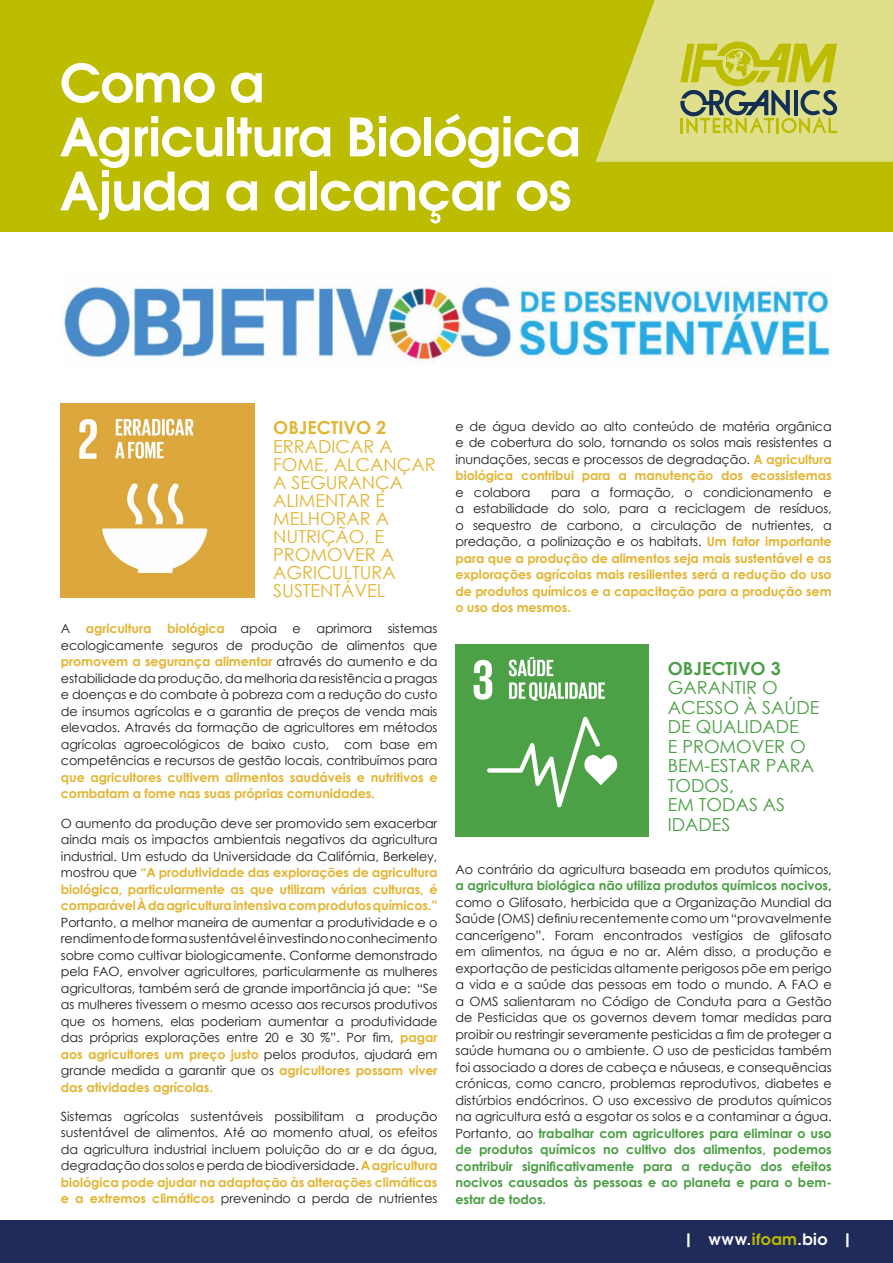
<style>
.page{position:relative;width:893px;height:1263px;background:#fff}
.page>*{position:absolute;margin:0;border:0;box-sizing:border-box;transform-origin:0 0}
.t1{font:700 52.5px/54px "Te X Gyre Adventor";letter-spacing:-.01em;color:#fff}
.t2{font:18px/18px "Century Gothic";color:#e3b533}
.t3{font:18px/19.5px "Century Gothic";color:#4a9e45}
.t4{font:700 18px "Century Gothic";color:#e3b533}
.t5{font:700 18px "Century Gothic";color:#4a9e45}
.t6{font:700 15.75px "Te X Gyre Adventor";letter-spacing:.03em;color:#fff}
.t7{font:12.75px/16.5px "Century Gothic";letter-spacing:-.01em;color:#1d1d1b;text-align:justify}
.t8{font:700 12.75px/16.5px "Century Gothic";letter-spacing:-.01em;color:#e3b533}
.s1{font-weight:700;color:#e3b533}
.s2{font-weight:400;color:#1d1d1b}
.s3{font-weight:700;color:#4a9e45}
.s4{color:#bebd00}
</style>
<div class="page">
<div style="left:0;top:0;width:893px;height:232px;background:#bcbc00"></div>
<div style="left:0;top:1220px;width:893px;height:43px;background:#212b59"></div>
<svg style="left:595px;top:0;width:298px;height:162px;background:#dada77"></svg>
<svg style="left:680px;top:42px;width:157px;height:91px"></svg>
<img style="left:61px;top:404px;width:193px;height:193px">
<img style="left:455px;top:644px;width:193px;height:193px">
<img style="left:62px;top:286px;width:770px;height:76px">
<h1 class="t1" style="left:60px;top:51px;width:522px">Como a<br>Agricultura Biológica<br>Ajuda a alcançar os</h1>
<h2 class="t4" style="left:273px;top:414px;width:115px">OBJECTIVO 2</h2>
<h2 class="t2" style="left:273px;top:437px;width:164px">ERRADICAR A<br>FOME, ALCANÇAR<br>A SEGURANÇA<br>ALIMENTAR E<br>MELHORAR A<br>NUTRIÇÃO, E<br>PROMOVER A<br>AGRICULTURA<br>SUSTENTÁVEL</h2>
<p class="t7" style="left:61px;top:620px;width:378px">A <span class="s1">agricultura biológica</span> apoia e aprimora sistemas ecologicamente seguros de produção de alimentos que <span class="s1">promovem a segurança alimentar</span> através do aumento e da estabilidade da produção, da melhoria da resistência a pragas e doenças e do combate à pobreza com a redução do custo de insumos agrícolas e a garantia de preços de venda mais elevados. Através da formação de agricultores em métodos agrícolas agroecológicos de baixo custo, com base em competências e recursos de gestão locais, contribuímos para</p>
<p class="t8" style="left:61px;top:768px;width:378px">que agricultores cultivem alimentos saudáveis e nutritivos e combatam a fome nas suas próprias comunidades.</p>
<p class="t7" style="left:61px;top:814px;width:378px">O aumento da produção deve ser promovido sem exacerbar ainda mais os impactos ambientais negativos da agricultura industrial. Um estudo da Universidade da Califórnia, Berkeley, mostrou que <span class="s1">“A produtividade das explorações de agricultura biológica, particularmente as que utilizam várias culturas, é comparável À da agricultura intensiva com produtos químicos.”</span></p>
<p class="t7" style="left:61px;top:913px;width:378px">Portanto, a melhor maneira de aumentar a produtividade e o rendimento de forma sustentável é investindo no conhecimento sobre como cultivar biologicamente. Conforme demonstrado pela FAO, envolver agricultores, particularmente as mulheres agricultoras, também será de grande importância já que: “Se as mulheres tivessem o mesmo acesso aos recursos produtivos que os homens, elas poderiam aumentar a produtividade das próprias explorações entre 20 e 30 %”. Por fim, <span class="s1">pagar aos agricultores um preço justo</span> pelos produtos, ajudará em grande medida a garantir que os <span class="s1">agricultores possam viver das atividades agrícolas.</span></p>
<p class="t7" style="left:61px;top:1108px;width:378px">Sistemas agrícolas sustentáveis possibilitam a produção sustentável de alimentos. Até ao momento atual, os efeitos da agricultura industrial incluem poluição do ar e da água, degradação dos solos e perda de biodiversidade. <span class="s1">A agricultura biológica pode ajudar na adaptação às alterações climáticas e a extremos climáticos</span> prevenindo a perda de nutrientes</p>
<p class="t7" style="left:455px;top:418px;width:378px">e de água devido ao alto conteúdo de matéria orgânica e de cobertura do solo, tornando os solos mais resistentes a inundações, secas e processos de degradação. <span class="s1">A agricultura biológica contribui para a manutenção dos ecossistemas</span></p>
<p class="t7" style="left:455px;top:484px;width:77px">e colabora</p>
<p class="t8" style="left:455px;top:483px;width:378px;text-align:justify;text-indent:96px"><span class="s2">para a formação, o condicionamento e a estabilidade do solo, para a reciclagem de resíduos, o sequestro de carbono, a circulação de nutrientes, a predação, a polinização e os habitats.</span> Um fator importante para que a produção de alimentos seja mais sustentável e as explorações agrícolas mais resilientes será a redução do uso de produtos químicos e a capacitação para a produção sem o uso dos mesmos.</p>
<h2 class="t5" style="left:668px;top:654px;width:115px">OBJECTIVO 3</h2>
<h2 class="t3" style="left:668px;top:678px;width:153px">GARANTIR O<br>ACESSO À SAÚDE<br>DE QUALIDADE<br>E PROMOVER O<br>BEM-ESTAR PARA<br>TODOS,<br>EM TODAS AS<br>IDADES</h2>
<p class="t7" style="left:455px;top:861px;width:378px">Ao contrário da agricultura baseada em produtos químicos, <span class="s3">a agricultura biológica não utiliza produtos químicos nocivos</span>, como o Glifosato, herbicida que a Organização Mundial da Saúde (OMS) definiu recentemente como um “provavelmente cancerígeno”. Foram encontrados vestígios de glifosato em alimentos, na água e no ar. Além disso, a produção e exportação de pesticidas altamente perigosos põe em perigo a vida e a saúde das pessoas em todo o mundo. A FAO e a OMS salientaram no Código de Conduta para a Gestão de Pesticidas que os governos devem tomar medidas para proibir ou restringir severamente pesticidas a fim de proteger a saúde humana ou o ambiente. O uso de pesticidas também foi associado a dores de cabeça e náuseas, e consequências crónicas, como cancro, problemas reprodutivos, diabetes e distúrbios endócrinos. O uso excessivo de produtos químicos na agricultura está a esgotar os solos e a contaminar a água.<br>Portanto, ao <span class="s3">trabalhar com agricultores para eliminar o uso de produtos químicos no cultivo dos alimentos, podemos contribuir significativamente para a redução dos efeitos nocivos causados às pessoas e ao planeta e para o bem&shy;estar de todos.</span></p>
<p class="t6" style="left:684px;top:1225px;width:170px">| www.<span class="s4">ifoam</span>.bio |</p>
</div>
